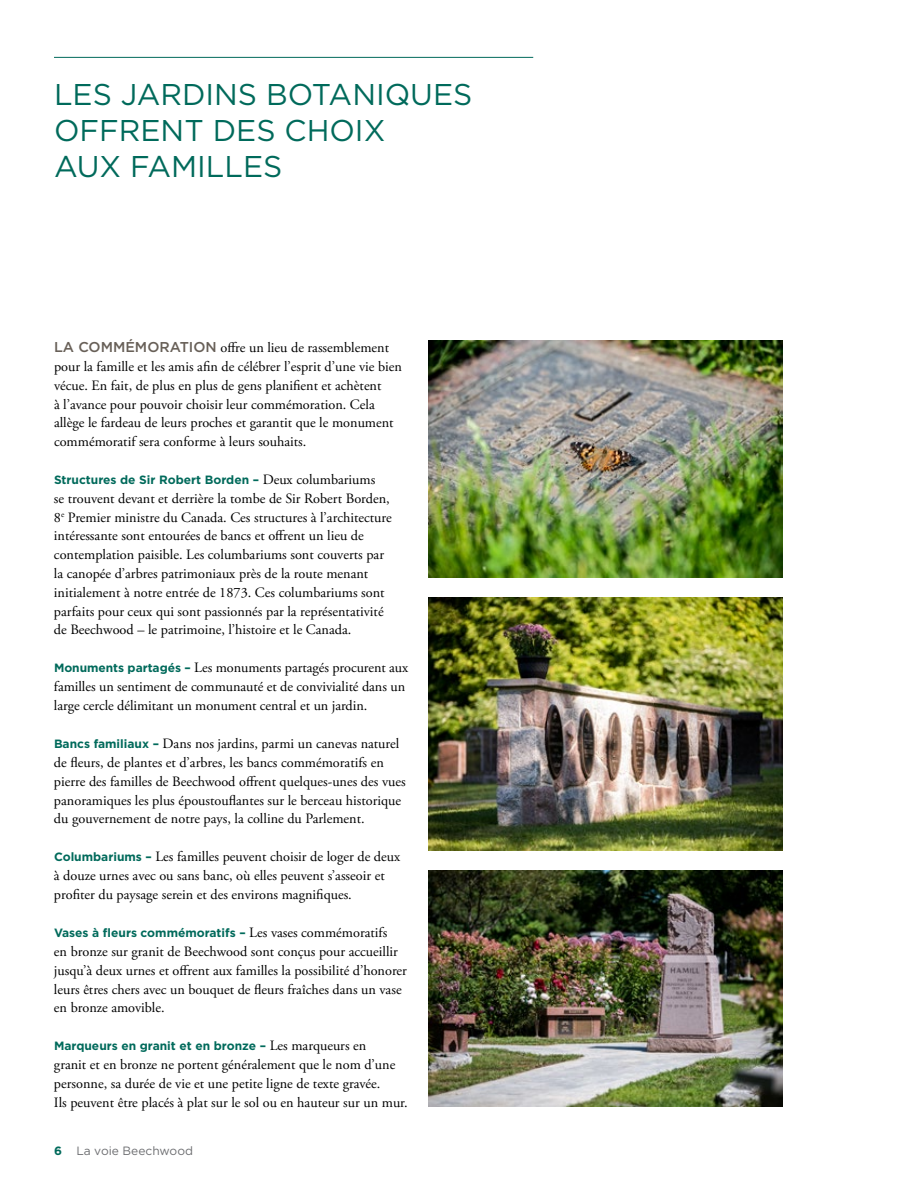
<style>
.page{position:relative;width:918px;height:1188px;background:#fff}
.page>*{position:absolute;margin:0;border:0;box-sizing:border-box;transform-origin:0 0}
.t1{font:30px/36px "Gotham";color:#006a5b}
.t2{font:14.25px/18.8px "Adobe Garamond Pro";color:#000}
.t3{font:700 12px "Gotham";color:#006a5b}
.t4{font:12px "Gotham";color:#6d6e71}
.s1{font-family:"Gotham";font-weight:500;color:#686058}
.s2{font-family:"Adobe Garamond Pro";font-weight:400;font-size:14.25px;color:#000}
.s3{font-family:"Gotham";font-weight:700;font-size:12px;color:#006a5b}
.s4{font-weight:700;color:#006a5b}
</style>
<div class="page">
<img style="left:429px;top:871px;width:354px;height:236px">
<hr style="left:54px;top:57px;width:479px;height:1px;background:#006a5b">
<img style="left:429px;top:341px;width:354px;height:236px">
<img style="left:429px;top:597px;width:354px;height:253px">
<h1 class="t1" style="left:54px;top:76px;width:420px">LES JARDINS BOTANIQUES<br>OFFRENT DES CHOIX<br>AUX FAMILLES</h1>
<p class="t2" style="left:54px;top:339px;width:349px"><span class="s1">LA COMMÉMORATION</span> offre un lieu de rassemblement pour la famille et les amis afin de célébrer l’esprit d’une vie bien vécue. En fait, de plus en plus de gens planifient et achètent<br>à l’avance pour pouvoir choisir leur commémoration. Cela allège le fardeau de leurs proches et garantit que le monument commémoratif sera conforme à leurs souhaits.</p>
<p class="t3" style="left:54px;top:473px;width:323px">Structures de Sir Robert Borden – <span class="s2">Deux columbariums</span></p>
<p class="t2" style="left:54px;top:490px;width:339px">se trouvent devant et derrière la tombe de Sir Robert Borden, 8<sup>e</sup> Premier ministre du Canada. Ces structures à l’architecture intéressante sont entourées de bancs et offrent un lieu de contemplation paisible. Les columbariums sont couverts par la canopée d’arbres patrimoniaux près de la route menant initialement à notre entrée de 1873. Ces columbariums sont parfaits pour ceux qui sont passionnés par la représentativité de Beechwood – le patrimoine, l’histoire et le Canada.</p>
<p class="t2" style="left:54px;top:659px;width:356px"><span class="s3">Monuments partagés –</span> Les monuments partagés procurent aux familles un sentiment de communauté et de convivialité dans un large cercle délimitant un monument central et un jardin.</p>
<p class="t2" style="left:54px;top:735px;width:353px"><span class="s3">Bancs familiaux –</span> Dans nos jardins, parmi un canevas naturel de fleurs, de plantes et d’arbres, les bancs commémoratifs en pierre des familles de Beechwood offrent quelques-unes des vues panoramiques les plus époustouflantes sur le berceau historique du gouvernement de notre pays, la colline du Parlement.</p>
<p class="t2" style="left:54px;top:848px;width:348px"><span class="s3">Columbariums –</span> Les familles peuvent choisir de loger de deux à douze urnes avec ou sans banc, où elles peuvent s’asseoir et profiter du paysage serein et des environs magnifiques.</p>
<p class="t3" style="left:54px;top:926px;width:335px">Vases à fleurs commémoratifs – <span class="s2">Les vases commémoratifs</span></p>
<p class="t2" style="left:54px;top:943px;width:355px">en bronze sur granit de Beechwood sont conçus pour accueillir jusqu’à deux urnes et offrent aux familles la possibilité d’honorer leurs êtres chers avec un bouquet de fleurs fraîches dans un vase en bronze amovible.</p>
<p class="t3" style="left:54px;top:1039px;width:314px">Marqueurs en granit et en bronze – <span class="s2">Les marqueurs en</span></p>
<p class="t2" style="left:54px;top:1056px;width:355px">granit et en bronze ne portent généralement que le nom d’une personne, sa durée de vie et une petite ligne de texte gravée.<br>Ils peuvent être placés à plat sur le sol ou en hauteur sur un mur.</p>
<p class="t4" style="left:54px;top:1145px;width:141px"><span class="s4">6</span> La voie Beechwood</p>
</div>
